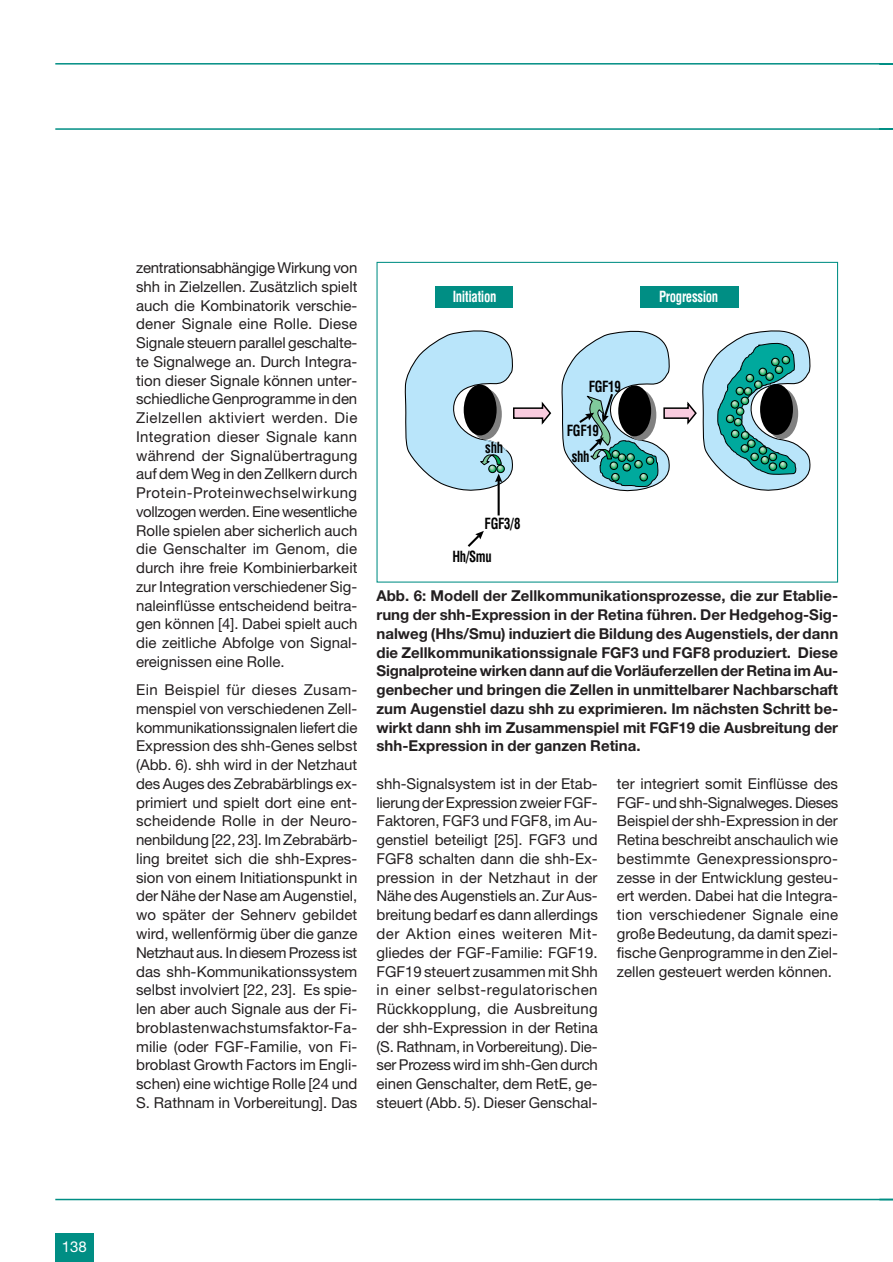
<style>
.page{position:relative;width:893px;height:1262px;background:#fff}
.page>*{position:absolute;margin:0;border:0;box-sizing:border-box;transform-origin:0 0}
.t1{font:15px/18.8px "Helvetica Neue";color:#231f20;text-align:justify}
.t2{font:700 15px/18.8px "Helvetica Neue";color:#231f20;text-align:justify}
.t3{font:700 condensed 15px "Helvetica";letter-spacing:-.025em;color:#000;scale:.85 1}
.t4{font:700 condensed 15px "Helvetica";letter-spacing:-.025em;color:#fff;scale:.85 1}
.t5{font:15px "Helvetica Neue";color:#fff}
.s1{font-style:italic}
</style>
<div class="page">
<hr style="left:55px;top:63px;width:837px;height:2px;background:#008e84">
<hr style="left:55px;top:128px;width:837px;height:2px;background:#008e84">
<hr style="left:55px;top:1198px;width:837px;height:2px;background:#008e84">
<div style="left:55px;top:1233px;width:39px;height:29px;background:#008e84"></div>
<div style="left:435px;top:286px;width:78px;height:21px;background:#008e84"></div>
<div style="left:640px;top:286px;width:98px;height:21px;background:#008e84"></div>
<hr style="left:497px;top:479px;width:2px;height:36px;background:#000">
<svg style="left:467px;top:531px;width:17px;height:16px"></svg>
<svg style="left:404px;top:330px;width:148px;height:162px"></svg>
<svg style="left:561px;top:330px;width:250px;height:162px"></svg>
<div style="left:376px;top:262px;width:462px;height:320px;border:1px solid #008e84"></div>
<p class="t1" style="left:136px;top:260px;width:223px">zentrationsabhängige Wirkung von shh in Zielzellen. Zusätzlich spielt auch die Kombinatorik verschie&shy;dener Signale eine Rolle. Diese Signale steuern parallel geschalte&shy;te Signalwege an. Durch Integra&shy;tion dieser Signale können unter&shy;schiedliche Genprogramme in den Zielzellen aktiviert werden. Die Integration dieser Signale kann während der Signalübertragung auf dem Weg in den Zellkern durch Protein-Proteinwechselwirkung vollzogen werden. Eine wesentliche Rolle spielen aber sicherlich auch die Genschalter im Genom, die durch ihre freie Kombinierbarkeit zur Integration verschiedener Sig&shy;naleinflüsse entscheidend beitra&shy;gen können [4]. Dabei spielt auch die zeitliche Abfolge von Signal&shy;ereignissen eine Rolle.</p>
<p class="t1" style="left:136px;top:682px;width:223px">Ein Beispiel für dieses Zusam&shy;menspiel von verschiedenen Zell&shy;kommunikationssignalen liefert die Expression des shh-Genes selbst (Abb. 6). shh wird in der Netzhaut des Auges des Zebrabärblings ex&shy;primiert und spielt dort eine ent&shy;scheidende Rolle in der Neuro&shy;nenbildung [22, 23]. Im Zebrabärb&shy;ling breitet sich die shh-Expres&shy;sion von einem Initiationspunkt in der Nähe der Nase am Augenstiel, wo später der Sehnerv gebildet wird, wellenförmig über die ganze Netzhaut aus. In diesem Prozess ist das shh<span class="s1">-</span>Kommunikationssystem selbst involviert [22, 23]. Es spie&shy;len aber auch Signale aus der Fi&shy;broblastenwachstumsfaktor-Fa&shy;milie (oder FGF-Familie, von Fi&shy;broblast Growth Factors im Engli&shy;schen) eine wichtige Rolle [24 und S. Rathnam in Vorbereitung]. Das</p>
<p class="t4" style="left:452px;top:291px;width:53px">Initiation</p>
<p class="t4" style="left:659px;top:291px;width:71px">Progression</p>
<p class="t3" style="left:588px;top:381px;width:39px">FGF19</p>
<p class="t3" style="left:485px;top:441px;width:22px">shh</p>
<p class="t3" style="left:484px;top:517px;width:44px">FGF3/8</p>
<p class="t3" style="left:452px;top:550px;width:48px">Hh/Smu</p>
<p class="t3" style="left:567px;top:425px;width:39px">FGF19</p>
<p class="t3" style="left:571px;top:450px;width:22px">shh</p>
<p class="t2" style="left:376px;top:588px;width:463px">Abb. 6: Modell der Zellkommunikationsprozesse, die zur Etablie&shy;rung der shh-Expression in der Retina führen. Der Hedgehog-Sig&shy;nalweg (Hhs/Smu) induziert die Bildung des Augenstiels, der dann die Zellkommunikationssignale FGF3 und FGF8 produziert. Diese Signalproteine wirken dann auf die Vorläuferzellen der Retina im Au&shy;genbecher und bringen die Zellen in unmittelbarer Nachbarschaft zum Augenstiel dazu shh zu exprimieren. Im nächsten Schritt be&shy;wirkt dann shh im Zusammenspiel mit FGF19 die Ausbreitung der shh-Expression in der ganzen Retina.</p>
<p class="t1" style="left:376px;top:775px;width:223px">shh-Signalsystem ist in der Etab&shy;lierung der Expression zweier FGF-Faktoren, FGF3 und FGF8, im Au&shy;genstiel beteiligt [25]. FGF3 und FGF8 schalten dann die shh-Ex&shy;pression in der Netzhaut in der Nähe des Augenstiels an. Zur Aus&shy;breitung bedarf es dann allerdings der Aktion eines weiteren Mit&shy;gliedes der FGF-Familie: FGF19.<br>FGF19 steuert zusammen mit Shh in einer selbst-regulatorischen Rückkopplung, die Ausbreitung der shh-Expression in der Retina (S. Rathnam, in Vorbereitung). Die&shy;ser Prozess wird im shh-Gen durch einen Genschalter, dem RetE, ge&shy;steuert (Abb. 5). Dieser Genschal-</p>
<p class="t1" style="left:617px;top:775px;width:223px">ter integriert somit Einflüsse des FGF- und shh-Signalweges. Dieses Beispiel der shh-Expression in der Retina beschreibt anschaulich wie bestimmte Genexpressionspro&shy;zesse in der Entwicklung gesteu&shy;ert werden. Dabei hat die Integra&shy;tion verschiedener Signale eine große Bedeutung, da damit spezi&shy;fische Genprogramme in den Ziel&shy;zellen gesteuert werden können.</p>
<p class="t5" style="left:62px;top:1241px;width:27px">138</p>
</div>
